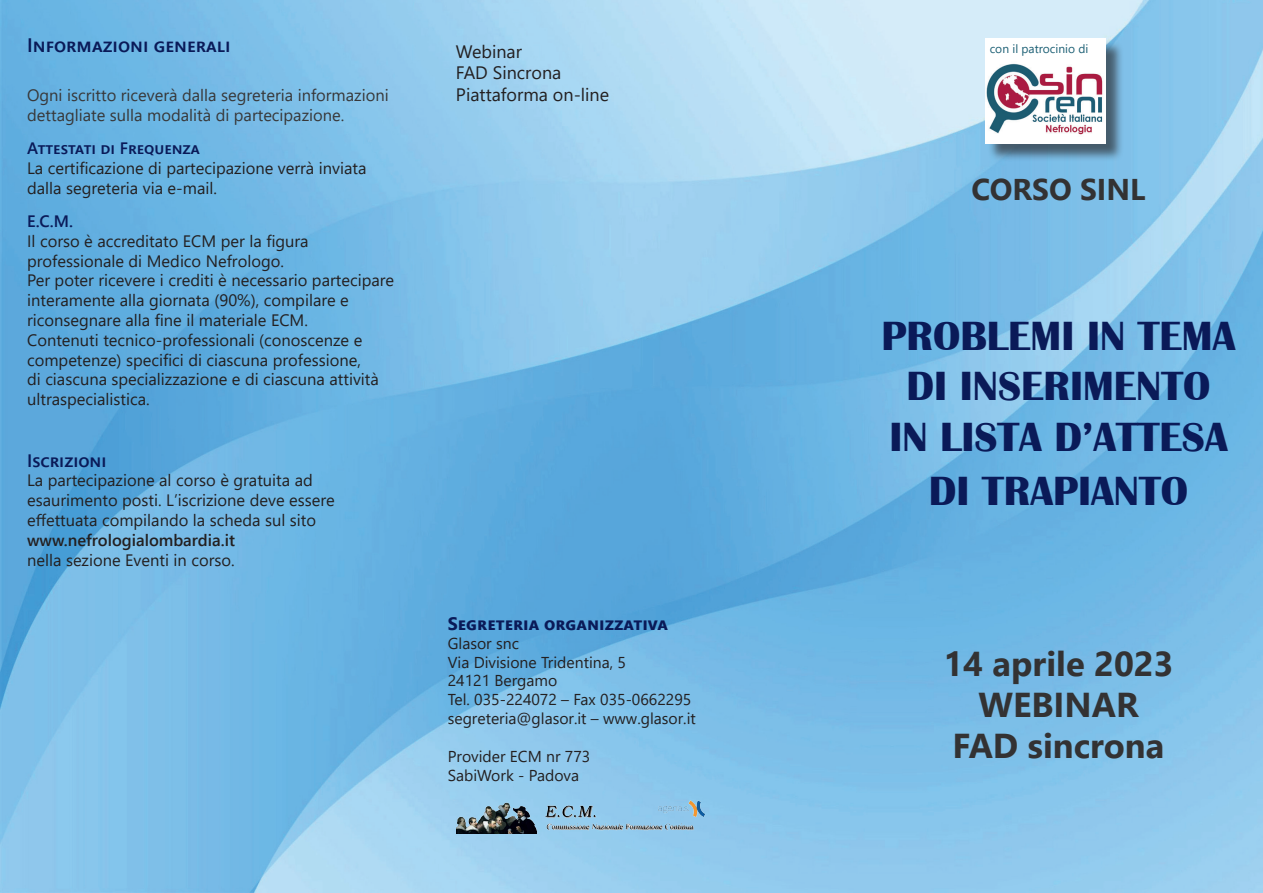
<style>
.page{position:relative;width:1263px;height:893px;background:#fff}
.page>*{position:absolute;margin:0;border:0;box-sizing:border-box;transform-origin:0 0}
.t1{font:700 42px/50.4px "Britannic";color:#0a1a58;text-align:center}
.t2{font:700 34.5px/41.4px "Segoe UI";color:#333233;text-align:center}
.t3{font:700 30px "Segoe UI";color:#333233}
.t4{font:600 19.5px "Segoe UI";letter-spacing:.02em;color:#0a1a58}
.t5{font:18px/21.6px "Segoe UI";color:#231f20}
.t6{font:700 18px "Segoe UI";color:#0a1a58}
.t7{font:600 18px "Segoe UI";color:#0a1a58}
.t8{font:16.5px/19.8px "Segoe UI";color:#231f20}
.t9{font:16.5px/19.8px "Segoe UI";color:#383839}
.t10{font:600 16.5px "Segoe UI";color:#0a1a58}
.t11{font:600 16.5px "Segoe UI";color:#231f20}
.t12{font:15.75px/18.9px "Segoe UI";color:#231f20}
.t13{font:12px "Segoe UI";color:#1d6075}
</style>
<div class="page">
<img style="left:0;top:0;width:1263px;height:893px">
<div style="left:988px;top:41px;width:136px;height:121px;background:#231f20;opacity:.62"></div>
<img style="left:985px;top:38px;width:120px;height:106px">
<img style="left:457px;top:801px;width:248px;height:33px">
<p class="t4" style="left:27px;top:27px;width:205px">Informazioni generali</p>
<p class="t9" style="left:27px;top:84px;width:363px">Ogni iscritto riceverà dalla segreteria informazioni dettagliate sulla modalità di partecipazione.</p>
<p class="t10" style="left:27px;top:133px;width:174px">Attestati di Frequenza</p>
<p class="t8" style="left:27px;top:157px;width:341px">La certificazione di partecipazione verrà inviata dalla segreteria via e-mail.</p>
<p class="t10" style="left:27px;top:206px;width:47px">E.C.M.</p>
<p class="t8" style="left:27px;top:230px;width:368px">Il corso è accreditato ECM per la figura professionale di Medico Nefrologo.<br>Per poter ricevere i crediti è necessario partecipare interamente alla giornata (90%), compilare e riconsegnare alla fine il materiale ECM.<br>Contenuti tecnico-professionali (conoscenze e competenze) specifici di ciascuna professione,<br>di ciascuna specializzazione e di ciascuna attività ultraspecialistica.</p>
<p class="t7" style="left:27px;top:443px;width:81px">Iscrizioni</p>
<p class="t8" style="left:27px;top:469px;width:309px">La partecipazione al corso è gratuita ad esaurimento posti. L’iscrizione deve essere effettuata compilando la scheda sul sito</p>
<p class="t11" style="left:27px;top:524px;width:209px">www.nefrologialombardia.it</p>
<p class="t8" style="left:27px;top:548px;width:209px">nella sezione Eventi in corso.</p>
<p class="t5" style="left:456px;top:39px;width:155px">Webinar<br>FAD Sincrona<br>Piattaforma on-line</p>
<p class="t6" style="left:448px;top:606px;width:222px">Segreteria organizzativa</p>
<p class="t12" style="left:448px;top:632px;width:250px">Glasor snc<br>Via Divisione Tridentina, 5<br>24121 Bergamo<br>Tel. 035-224072 – Fax 035-0662295 segreteria@glasor.it – www.glasor.it</p>
<p class="t12" style="left:448px;top:746px;width:144px">Provider ECM nr 773<br>SabiWork - Padova</p>
<p class="t13" style="left:990px;top:38px;width:100px">con il patrocinio di</p>
<h3 class="t3" style="left:971px;top:161px;width:175px">CORSO SINL</h3>
<h1 class="t1" style="left:881px;top:311px;width:355px">PROBLEMI IN TEMA<br>DI INSERIMENTO<br>IN LISTA D’ATTESA</h1>
<h1 class="t1" style="left:929px;top:466px;width:261px">DI TRAPIANTO</h1>
<h2 class="t2" style="left:943px;top:640px;width:232px">14 aprile 2023<br>WEBINAR<br>FAD sincrona</h2>
</div>
